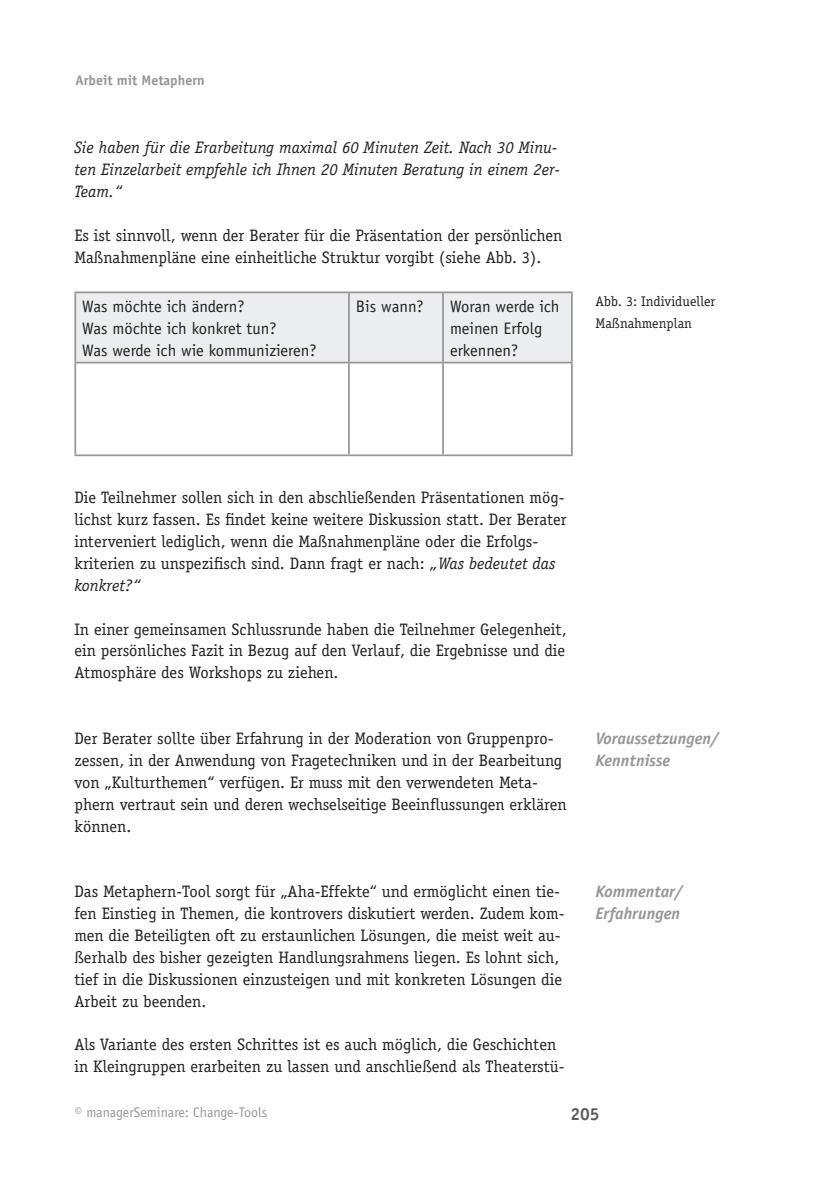
<style>
.page{position:relative;width:819px;height:1181px;background:#fff}
.page>*{position:absolute;margin:0;border:0;box-sizing:border-box;transform-origin:0 0}
.t1{font:700 17.5px "Officina Sans";color:#5c5b60}
.Fließtext{font:16.62px/21.9px "Officina Serif";color:#212125}
.Fließtext-2{font:italic 16.62px/21.9px "Officina Serif";color:#212125}
.Fließtext_Zwischenueberschrift{font:16.62px/21.9px "Officina Sans";color:#212125}
.Marginalie_RS{font:italic 700 16.62px/21.9px "Officina Sans";color:#96969a}
.Bildunterschrift{font:14px/21.9px "Officina Serif";color:#212125}
.Fußzeile_LS{font:14px "Officina Sans";color:#96969a}
.Kopfzeile_RS{font:700 14px "Officina Sans";color:#96969a}
.s1{font-style:italic}
</style>
<div class="page">
<div style="left:76px;top:293px;width:495px;height:69px;background:#ecedee"></div>
<hr style="left:74px;top:291px;width:275px;height:2px;background:#96969a">
<hr style="left:74px;top:293px;width:2px;height:69px;background:#96969a">
<hr style="left:349px;top:291px;width:94px;height:2px;background:#96969a">
<hr style="left:348px;top:293px;width:2px;height:69px;background:#96969a">
<hr style="left:443px;top:291px;width:129px;height:2px;background:#96969a">
<hr style="left:442px;top:293px;width:2px;height:69px;background:#96969a">
<hr style="left:571px;top:293px;width:1px;height:69px;background:#96969a">
<hr style="left:74px;top:362px;width:275px;height:1px;background:#96969a">
<hr style="left:74px;top:363px;width:2px;height:91px;background:#96969a">
<hr style="left:349px;top:362px;width:94px;height:1px;background:#96969a">
<hr style="left:348px;top:363px;width:2px;height:91px;background:#96969a">
<hr style="left:443px;top:362px;width:129px;height:1px;background:#96969a">
<hr style="left:442px;top:363px;width:2px;height:91px;background:#96969a">
<hr style="left:571px;top:363px;width:1px;height:91px;background:#96969a">
<hr style="left:74px;top:454px;width:275px;height:2px;background:#96969a">
<hr style="left:349px;top:454px;width:94px;height:2px;background:#96969a">
<hr style="left:443px;top:454px;width:129px;height:2px;background:#96969a">
<p class="Kopfzeile_RS" style="left:75px;top:72px;width:131px">Arbeit mit Metaphern</p>
<p class="Fließtext-2" style="left:74px;top:137px;width:487px">Sie haben für die Erarbeitung maximal 60 Minuten Zeit. Nach 30 Minu&shy;ten Einzelarbeit empfehle ich Ihnen 20 Minuten Beratung in einem 2er-<br>Team.“</p>
<p class="Fließtext" style="left:74px;top:224px;width:489px">Es ist sinnvoll, wenn der Berater für die Präsentation der persönlichen<br>Maßnahmenpläne eine einheitliche Struktur vorgibt (siehe Abb. 3).</p>
<p class="Fließtext_Zwischenueberschrift" style="left:82px;top:295px;width:164px">Was möchte ich ändern?</p>
<p class="Fließtext_Zwischenueberschrift" style="left:82px;top:317px;width:196px">Was möchte ich konkret tun?</p>
<p class="Fließtext_Zwischenueberschrift" style="left:82px;top:339px;width:236px">Was werde ich wie kommunizieren?</p>
<p class="Fließtext_Zwischenueberschrift" style="left:356px;top:295px;width:69px">Bis wann?</p>
<p class="Fließtext_Zwischenueberschrift" style="left:450px;top:295px;width:111px">Woran werde ich meinen Erfolg erkennen?</p>
<p class="Bildunterschrift" style="left:595px;top:291px;width:121px">Abb. 3: Individueller<br>Maßnahmenplan</p>
<p class="Fließtext" style="left:74px;top:487px;width:494px">Die Teilnehmer sollen sich in den abschließenden Präsentationen mög&shy;lichst kurz fassen. Es findet keine weitere Diskussion statt. Der Berater interveniert lediglich, wenn die Maßnahmenpläne oder die Erfolgs&shy;kriterien zu unspezifisch sind. Dann fragt er nach: <span class="s1">„Was bedeutet das konkret?“</span></p>
<p class="Fließtext" style="left:74px;top:618px;width:493px;text-align:justify">In einer gemeinsamen Schlussrunde haben die Teilnehmer Gelegenheit, ein persönliches Fazit in Bezug auf den Verlauf, die Ergebnisse und die Atmosphäre des Workshops zu ziehen.</p>
<p class="Fließtext" style="left:74px;top:727px;width:493px">Der Berater sollte über Erfahrung in der Moderation von Gruppenpro&shy;zessen, in der Anwendung von Fragetechniken und in der Bearbeitung von „Kulturthemen“ verfügen. Er muss mit den verwendeten Meta&shy;phern vertraut sein und deren wechselseitige Beeinflussungen erklären können.</p>
<p class="Fließtext" style="left:74px;top:880px;width:492px">Das Metaphern-Tool sorgt für „Aha-Effekte“ und ermöglicht einen tie&shy;fen Einstieg in Themen, die kontrovers diskutiert werden. Zudem kom&shy;men die Beteiligten oft zu erstaunlichen Lösungen, die meist weit au&shy;ßerhalb des bisher gezeigten Handlungsrahmens liegen. Es lohnt sich, tief in die Diskussionen einzusteigen und mit konkreten Lösungen die Arbeit zu beenden.</p>
<p class="Fließtext" style="left:74px;top:1034px;width:492px">Als Variante des ersten Schrittes ist es auch möglich, die Geschichten in Kleingruppen erarbeiten zu lassen und anschließend als Theaterstü-</p>
<p class="Marginalie_RS" style="left:595px;top:727px;width:125px">Voraussetzungen/<br>Kenntnisse</p>
<p class="Marginalie_RS" style="left:595px;top:880px;width:89px">Kommentar/<br>Erfahrungen</p>
<p class="Fußzeile_LS" style="left:74px;top:1104px;width:194px">© managerSeminare: Change-Tools</p>
<p class="t1" style="left:570px;top:1103px;width:31px">205</p>
</div>
